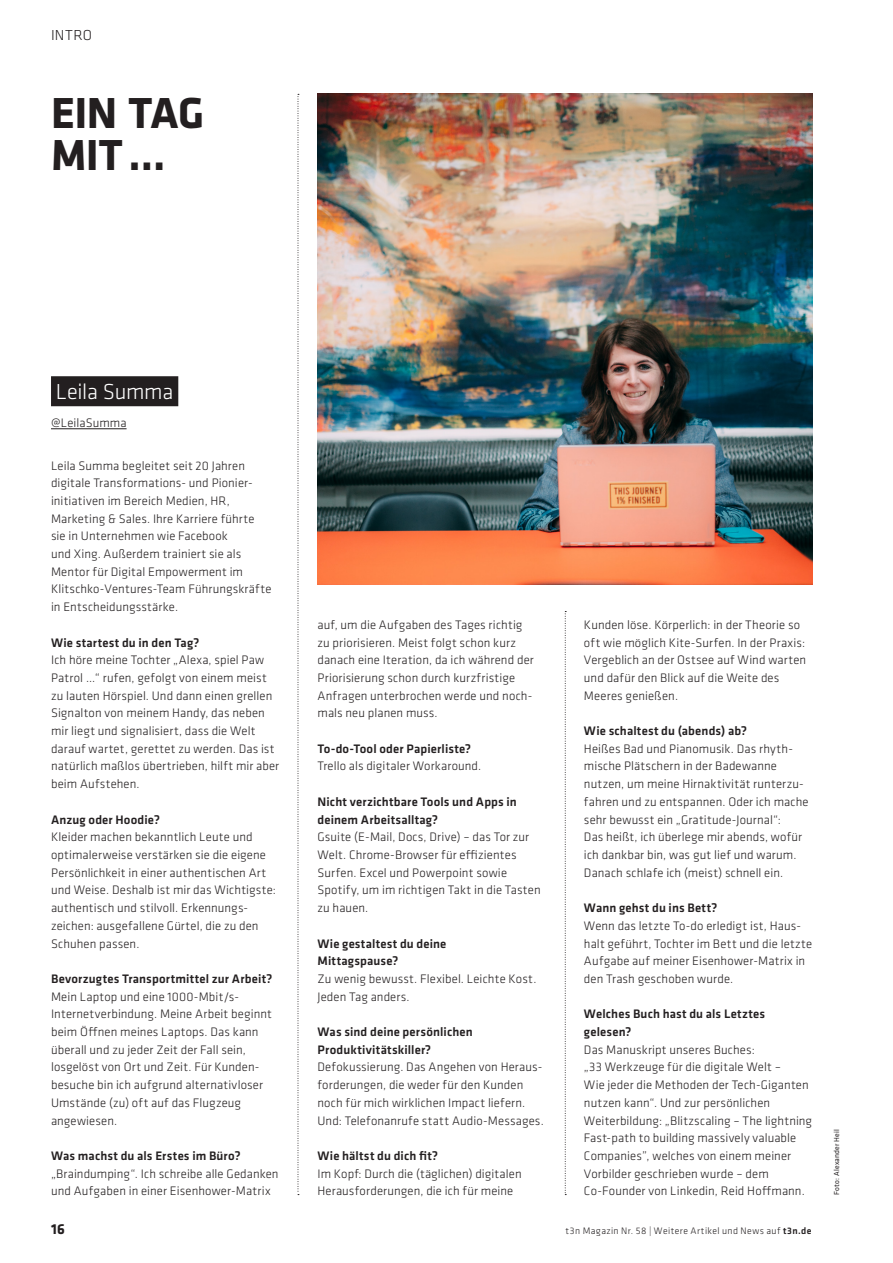
<style>
.page{position:relative;width:893px;height:1263px;background:#fff}
.page>*{position:absolute;margin:0;border:0;box-sizing:border-box;transform-origin:0 0}
.Intro_Header{font:700 45px/42px "Klavika";letter-spacing:-.015em;color:#231f20}
.Ein-Tag-im-Leben-von{font:300 22.5px "Klavika";letter-spacing:-.015em;color:#fff}
.t1{font:300 15px "Klavika";letter-spacing:.025em;color:#231f20}
.t2{font:700 15px "Klavika";color:#231f20}
.Ein-Tag-im-Leben-von-2{font:300 12.75px/17.7px "Klavika";letter-spacing:.01em;color:#231f20}
.Ein-Tag-im-Leben-von-3{font:500 12.75px/17.7px "Klavika";letter-spacing:.015em;color:#231f20}
.t3{font:300 9.75px "Klavika";letter-spacing:.035em;color:#231f20}
.Credits{font:7.5px "Klavika";letter-spacing:.03em;color:#231f20}
.s1{font-weight:500}
</style>
<div class="page">
<svg style="left:298px;top:94px;width:1px;height:1101px"></svg>
<svg style="left:565px;top:611px;width:1px;height:584px"></svg>
<div style="left:51px;top:376px;width:127px;height:30px;background:#231f20"></div>
<hr style="left:51px;top:428px;width:76px;height:1px;background:#231f20">
<img style="left:317px;top:94px;width:495px;height:490px">
<p class="t1" style="left:51px;top:27px;width:42px">Intro</p>
<p class="Intro_Header" style="left:51px;top:93px;width:155px">EIN TAG<br>MIT…</p>
<p class="Ein-Tag-im-Leben-von" style="left:56px;top:379px;width:119px">Leila Summa</p>
<p class="Ein-Tag-im-Leben-von-2" style="left:51px;top:414px;width:77px">@LeilaSumma</p>
<p class="Ein-Tag-im-Leben-von-2" style="left:51px;top:457px;width:222px">Leila Summa begleitet seit 20 Jahren digitale Transformations- und Pionier&shy;initiativen im Bereich Medien, HR, Marketing &amp; Sales. Ihre Karriere führte sie in Unternehmen wie Facebook<br>und Xing. Außerdem trainiert sie als Mentor für Digital Empowerment im Klitschko-Ventures-Team Führungskräfte in Entscheidungsstärke.</p>
<p class="Ein-Tag-im-Leben-von-3" style="left:51px;top:634px;width:150px">Wie startest du in den Tag?</p>
<p class="Ein-Tag-im-Leben-von-2" style="left:51px;top:651px;width:230px">Ich höre meine Tochter „Alexa, spiel Paw Patrol ...“ rufen, gefolgt von einem meist zu lauten Hörspiel. Und dann einen grellen Signalton von meinem Handy, das neben mir liegt und signalisiert, dass die Welt darauf wartet, gerettet zu werden. Das ist natürlich maßlos übertrieben, hilft mir aber beim Aufstehen.</p>
<p class="Ein-Tag-im-Leben-von-3" style="left:51px;top:811px;width:110px">Anzug oder Hoodie?</p>
<p class="Ein-Tag-im-Leben-von-2" style="left:51px;top:828px;width:227px">Kleider machen bekanntlich Leute und optimalerweise verstärken sie die eigene Persönlichkeit in einer authentischen Art und Weise. Deshalb ist mir das Wichtigste: authentisch und stilvoll. Erkennungs&shy;zeichen: ausgefallene Gürtel, die zu den Schuhen passen.</p>
<p class="Ein-Tag-im-Leben-von-3" style="left:51px;top:970px;width:223px">Bevorzugtes Transportmittel zur Arbeit?</p>
<p class="Ein-Tag-im-Leben-von-2" style="left:51px;top:988px;width:222px">Mein Laptop und eine 1000-Mbit/s-Internetverbindung. Meine Arbeit beginnt beim Öffnen meines Laptops. Das kann überall und zu jeder Zeit der Fall sein, losgelöst von Ort und Zeit. Für Kunden&shy;besuche bin ich aufgrund alternativloser Umstände (zu) oft auf das Flugzeug angewiesen.</p>
<p class="Ein-Tag-im-Leben-von-3" style="left:51px;top:1147px;width:191px">Was machst du als Erstes im Büro?</p>
<p class="Ein-Tag-im-Leben-von-2" style="left:51px;top:1165px;width:229px">„Braindumping“. Ich schreibe alle Gedanken und Aufgaben in einer Eisenhower-Matrix</p>
<p class="Ein-Tag-im-Leben-von-2" style="left:317px;top:616px;width:218px">auf, um die Aufgaben des Tages richtig zu priorisieren. Meist folgt schon kurz danach eine Iteration, da ich während der Priorisierung schon durch kurzfristige Anfragen unterbrochen werde und noch&shy;mals neu planen muss.</p>
<p class="Ein-Tag-im-Leben-von-3" style="left:317px;top:740px;width:155px">To-do-Tool oder Papierliste?</p>
<p class="Ein-Tag-im-Leben-von-2" style="left:317px;top:758px;width:165px">Trello als digitaler Workaround.</p>
<p class="Ein-Tag-im-Leben-von-3" style="left:317px;top:793px;width:201px">Nicht verzichtbare Tools und Apps in deinem Arbeitsalltag?</p>
<p class="Ein-Tag-im-Leben-von-2" style="left:317px;top:828px;width:225px">Gsuite (E-Mail, Docs, Drive) – das Tor zur Welt. Chrome-Browser für effizientes Surfen. Excel und Powerpoint sowie Spotify, um im richtigen Takt in die Tasten zu hauen.</p>
<p class="Ein-Tag-im-Leben-von-3" style="left:317px;top:935px;width:130px">Wie gestaltest du deine<br>Mittagspause?</p>
<p class="Ein-Tag-im-Leben-von-2" style="left:317px;top:970px;width:220px">Zu wenig bewusst. Flexibel. Leichte Kost.<br>Jeden Tag anders.</p>
<p class="Ein-Tag-im-Leben-von-3" style="left:317px;top:1023px;width:157px">Was sind deine persönlichen<br>Produktivitätskiller?</p>
<p class="Ein-Tag-im-Leben-von-2" style="left:317px;top:1058px;width:228px">Defokussierung. Das Angehen von Heraus&shy;forderungen, die weder für den Kunden noch für mich wirklichen Impact liefern.<br>Und: Telefonanrufe statt Audio-Messages.</p>
<p class="Ein-Tag-im-Leben-von-3" style="left:317px;top:1147px;width:122px">Wie hältst du dich fit?</p>
<p class="Ein-Tag-im-Leben-von-2" style="left:317px;top:1165px;width:206px">Im Kopf: Durch die (täglichen) digitalen<br>Herausforderungen, die ich für meine</p>
<p class="Ein-Tag-im-Leben-von-2" style="left:584px;top:616px;width:224px">Kunden löse. Körperlich: in der Theorie so oft wie möglich Kite-Surfen. In der Praxis:<br>Vergeblich an der Ostsee auf Wind warten und dafür den Blick auf die Weite des Meeres genießen.</p>
<p class="Ein-Tag-im-Leben-von-3" style="left:584px;top:722px;width:165px">Wie schaltest du (abends) ab?</p>
<p class="Ein-Tag-im-Leben-von-2" style="left:584px;top:740px;width:226px">Heißes Bad und Pianomusik. Das rhyth&shy;mische Plätschern in der Badewanne nutzen, um meine Hirnaktivität runterzu&shy;fahren und zu entspannen. Oder ich mache sehr bewusst ein „Gratitude-Journal“:<br>Das heißt, ich überlege mir abends, wofür ich dankbar bin, was gut lief und warum.<br>Danach schlafe ich (meist) schnell ein.</p>
<p class="Ein-Tag-im-Leben-von-3" style="left:584px;top:899px;width:135px">Wann gehst du ins Bett?</p>
<p class="Ein-Tag-im-Leben-von-2" style="left:584px;top:917px;width:230px">Wenn das letzte To-do erledigt ist, Haus&shy;halt geführt, Tochter im Bett und die letzte Aufgabe auf meiner Eisenhower-Matrix in den Trash geschoben wurde.</p>
<p class="Ein-Tag-im-Leben-von-3" style="left:584px;top:1005px;width:183px">Welches Buch hast du als Letztes gelesen?</p>
<p class="Ein-Tag-im-Leben-von-2" style="left:584px;top:1041px;width:230px">Das Manuskript unseres Buches:<br>„33 Werkzeuge für die digitale Welt –<br>Wie jeder die Methoden der -Tech-Giganten nutzen kann“. Und zur persönlichen Weiterbildung: „Blitzscaling – The lightning Fast-path to building massively valuable Companies”, welches von einem meiner Vorbilder geschrieben wurde – dem Co-Founder von Linkedin, Reid Hoffmann.</p>
<p class="t2" style="left:51px;top:1221px;width:15px">16</p>
<p class="t3" style="left:566px;top:1226px;width:247px">t3n Magazin N r. 58 | Weitere Artikel und News auf <span class="s1">t3n.de</span></p>
<p class="Credits" style="left:832px;top:1195px;width:68px;rotate:-90deg">Foto: Alexander Heil</p>
</div>
